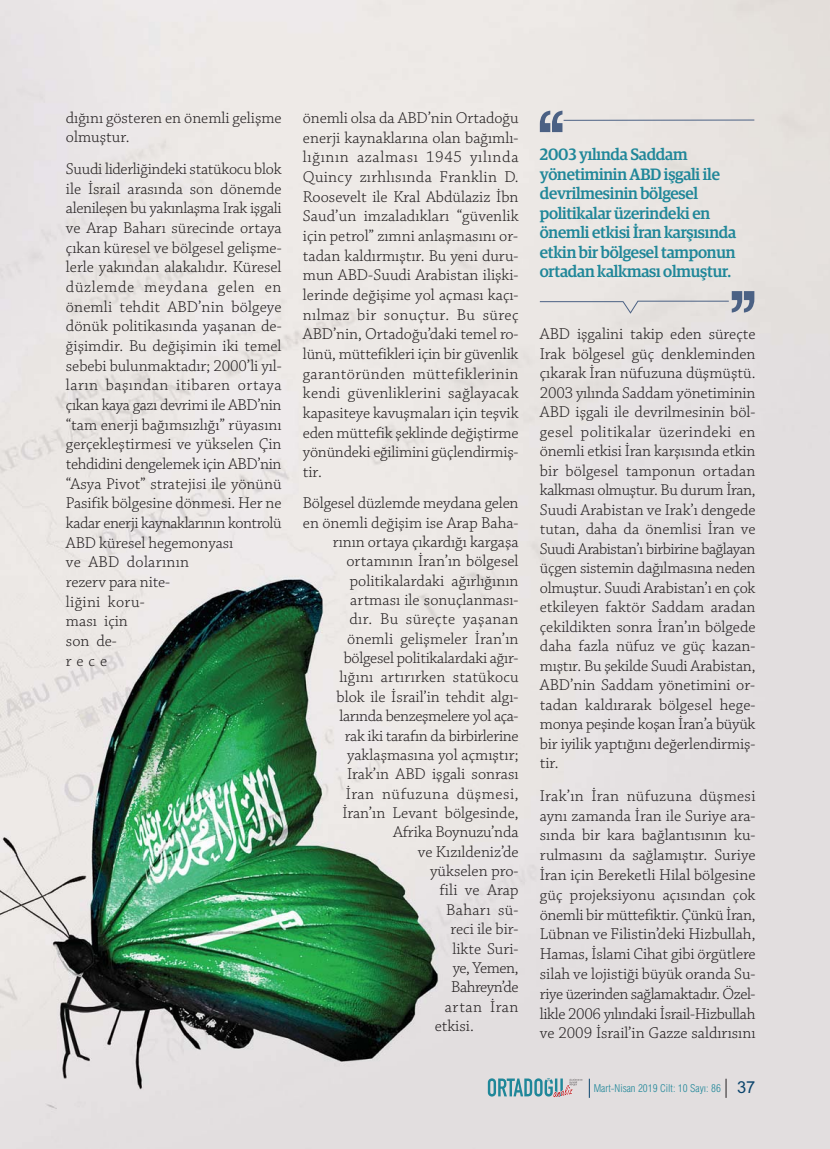
<style>
.page{position:relative;width:830px;height:1149px;background:#fff}
.page>*{position:absolute;margin:0;border:0;box-sizing:border-box;transform-origin:0 0}
.t1{font:300 16.5px/19.6px "Chaparral Pro";color:#231f20;text-align:justify}
.t2{font:500 16.5px/19.5px "Guardian Egyp";letter-spacing:-.015em;color:#208799}
.t3{font:300 16.5px "Chaparral Pro";letter-spacing:.035em;color:#231f20}
.t4{font:300 16.5px "Chaparral Pro";letter-spacing:-.02em;color:#231f20}
.t5{font:300 16.5px "Chaparral Pro";letter-spacing:-.025em;color:#231f20}
.t6{font:300 16.5px "Chaparral Pro";letter-spacing:.025em;color:#231f20}
.t7{font:300 16.5px "Chaparral Pro";letter-spacing:-.03em;color:#231f20}
.t8{font:300 16.5px "Chaparral Pro";letter-spacing:.02em;color:#231f20}
.t9{font:300 condensed 10.5px "Swiss 721 BT";color:#208799}
.s1{font-family:"Arial";font-weight:400;font-stretch:normal;font-size:16.5px;color:#0b446c}
</style>
<div class="page">
<div style="left:0;top:0;width:829px;height:1148px;background:#e8e4e3"></div>
<img style="left:0;top:541px;width:547px;height:607px">
<hr style="left:563px;top:120px;width:191px;height:1px;background:#4b6184">
<svg style="left:539px;top:111px;width:23px;height:21px"></svg>
<svg style="left:539px;top:291px;width:215px;height:23px"></svg>
<svg style="left:487px;top:1077px;width:95px;height:19px"></svg>
<svg style="left:588px;top:1078px;width:1px;height:19px"></svg>
<svg style="left:725px;top:1078px;width:1px;height:19px"></svg>
<p class="t1" style="left:66px;top:109px;width:217px">dığını gösteren en önemli gelişme olmuştur.</p>
<p class="t1" style="left:66px;top:160px;width:217px;text-align:left">Suudi liderliğindeki statükocu blok ile İsrail arasında son dönemde alenileşen bu yakınlaşma Irak işgali ve Arap Baharı sürecinde ortaya çıkan küresel ve bölgesel gelişme&shy;lerle yakından alakalıdır. Küresel düzlemde meydana gelen en önemli tehdit ABD’nin bölgeye dönük politikasında yaşanan de&shy;ğişimdir. Bu değişimin iki temel sebebi bulunmaktadır; 2000’li yıl&shy;ların başından itibaren ortaya çıkan kaya gazı devrimi ile ABD’nin “tam enerji bağımsızlığı” rüyasını gerçekleştirmesi ve yükselen Çin tehdidini dengelemek için ABD’nin “Asya Pivot” stratejisi ile yönünü<br>Pasifik bölgesine dönmesi. Her ne kadar enerji kaynaklarının kontrolü<br>ABD küresel hegemonyası<br>ve ABD dolarının<br>rezerv para nite-<br>liğini koru-<br>ması için<br>son de-<br>rece</p>
<p class="t1" style="left:303px;top:109px;width:217px">önemli olsa da ABD’nin Ortadoğu enerji kaynaklarına olan bağımlı&shy;lığının azalması 1945 yılında Quincy zırhlısında Franklin D.<br>Roosevelt ile Kral Abdülaziz İbn Saud’un imzaladıkları “güvenlik için petrol” zımni anlaşmasını or&shy;tadan kaldırmıştır. Bu yeni duru&shy;mun ABD-Suudi Arabistan ilişki&shy;lerinde değişime yol açması kaçı&shy;nılmaz bir sonuçtur. Bu süreç ABD’nin, Ortadoğu’daki temel ro&shy;lünü, müttefikleri için bir güvenlik garantöründen müttefiklerinin kendi güvenliklerini sağlayacak kapasiteye kavuşmaları için teşvik eden müttefik şeklinde değiştirme yönündeki eğilimini güçlendirmiş&shy;tir.</p>
<p class="t1" style="left:303px;top:494px;width:217px">Bölgesel düzlemde meydana gelen</p>
<p class="t1" style="left:303px;top:513px;width:217px">en önemli değişim ise Arap Baha-</p>
<p class="t1" style="left:333px;top:533px;width:187px">rının ortaya çıkardığı kargaşa</p>
<p class="t1" style="left:346px;top:552px;width:173px">ortamının İran’ın bölgesel</p>
<p class="t1" style="left:350px;top:572px;width:170px">politikalardaki ağırlığının</p>
<p class="t1" style="left:350px;top:591px;width:170px">artması ile sonuçlanması-</p>
<p class="t6" style="left:349px;top:612px;width:170px">dır. Bu süreçte yaşanan</p>
<p class="t1" style="left:347px;top:630px;width:173px">önemli gelişmeler İran’ın</p>
<p class="t1" style="left:343px;top:649px;width:176px">bölgesel politikalardaki ağır-</p>
<p class="t1" style="left:339px;top:668px;width:180px">lığını artırırken statükocu</p>
<p class="t1" style="left:336px;top:688px;width:183px">blok ile İsrail’in tehdit algı-</p>
<p class="t5" style="left:339px;top:709px;width:180px">larında benzeşmelere yol aça-</p>
<p class="t4" style="left:345px;top:728px;width:175px">rak iki tarafın da birbirlerine</p>
<p class="t1" style="left:347px;top:746px;width:173px">yaklaşmasına yol açmıştır;</p>
<p class="t1" style="left:347px;top:765px;width:173px">Irak’ın ABD işgali sonrası</p>
<p class="t3" style="left:345px;top:786px;width:174px">İran nüfuzuna düşmesi,</p>
<p class="t1" style="left:342px;top:804px;width:178px">İran’ın Levant bölgesinde,</p>
<p class="t1" style="left:393px;top:823px;width:127px">Afrika Boynuzu’nda</p>
<p class="t1" style="left:417px;top:842px;width:102px">ve Kızıldeniz’de</p>
<p class="t1" style="left:430px;top:862px;width:90px">yükselen pro-</p>
<p class="t1" style="left:439px;top:881px;width:80px">fili ve Arap</p>
<p class="t8" style="left:446px;top:903px;width:74px">Baharı sü-</p>
<p class="t1" style="left:450px;top:920px;width:69px">reci ile bir-</p>
<p class="t1" style="left:452px;top:939px;width:68px">likte Suri-</p>
<p class="t1" style="left:452px;top:958px;width:67px">ye, Yemen,</p>
<p class="t7" style="left:451px;top:980px;width:69px">Bahreyn’de</p>
<p class="t3" style="left:444px;top:999px;width:75px">artan İran</p>
<p class="t1" style="left:434px;top:1017px;width:41px">etkisi.</p>
<p class="t2" style="left:539px;top:145px;width:198px">2003 yılında Saddam yönetiminin ABD işgali ile devrilmesinin bölgesel politikalar üzerindeki en önemli etkisi İran karşısında etkin bir bölgesel tamponun ortadan kalkması olmuştur.</p>
<p class="t1" style="left:539px;top:326px;width:217px">ABD işgalini takip eden süreçte Irak bölgesel güç denkleminden çıkarak İran nüfuzuna düşmüştü.<br>2003 yılında Saddam yönetiminin ABD işgali ile devrilmesinin böl&shy;gesel politikalar üzerindeki en önemli etkisi İran karşısında etkin bir bölgesel tamponun ortadan kalkması olmuştur. Bu durum İran, Suudi Arabistan ve Irak’ı dengede tutan, daha da önemlisi İran ve Suudi Arabistan’ı birbirine bağlayan üçgen sistemin dağılmasına neden olmuştur. Suudi Arabistan’ı en çok etkileyen faktör Saddam aradan çekildikten sonra İran’ın bölgede daha fazla nüfuz ve güç kazan&shy;mıştır. Bu şekilde Suudi Arabistan, ABD’nin Saddam yönetimini or&shy;tadan kaldırarak bölgesel hege&shy;monya peşinde koşan İran’a büyük bir iyilik yaptığını değerlendirmiş&shy;tir.</p>
<p class="t1" style="left:539px;top:786px;width:217px">Irak’ın İran nüfuzuna düşmesi aynı zamanda İran ile Suriye ara&shy;sında bir kara bağlantısının ku&shy;rulmasını da sağlamıştır. Suriye İran için Bereketli Hilal bölgesine güç projeksiyonu açısından çok önemli bir müttefiktir. Çünkü İran, Lübnan ve Filistin’deki Hizbullah, Hamas, İslami Cihat gibi örgütlere silah ve lojistiği büyük oranda Su&shy;riye üzerinden sağlamaktadır. Özel&shy;likle 2006 yılındaki İsrail-Hizbullah ve 2009 İsrail’in Gazze saldırısını</p>
<p class="t9" style="left:593px;top:1081px;width:163px">Mart-Nisan 2019 Cilt: 10 Sayı: 86 <span class="s1">37</span></p>
</div>
